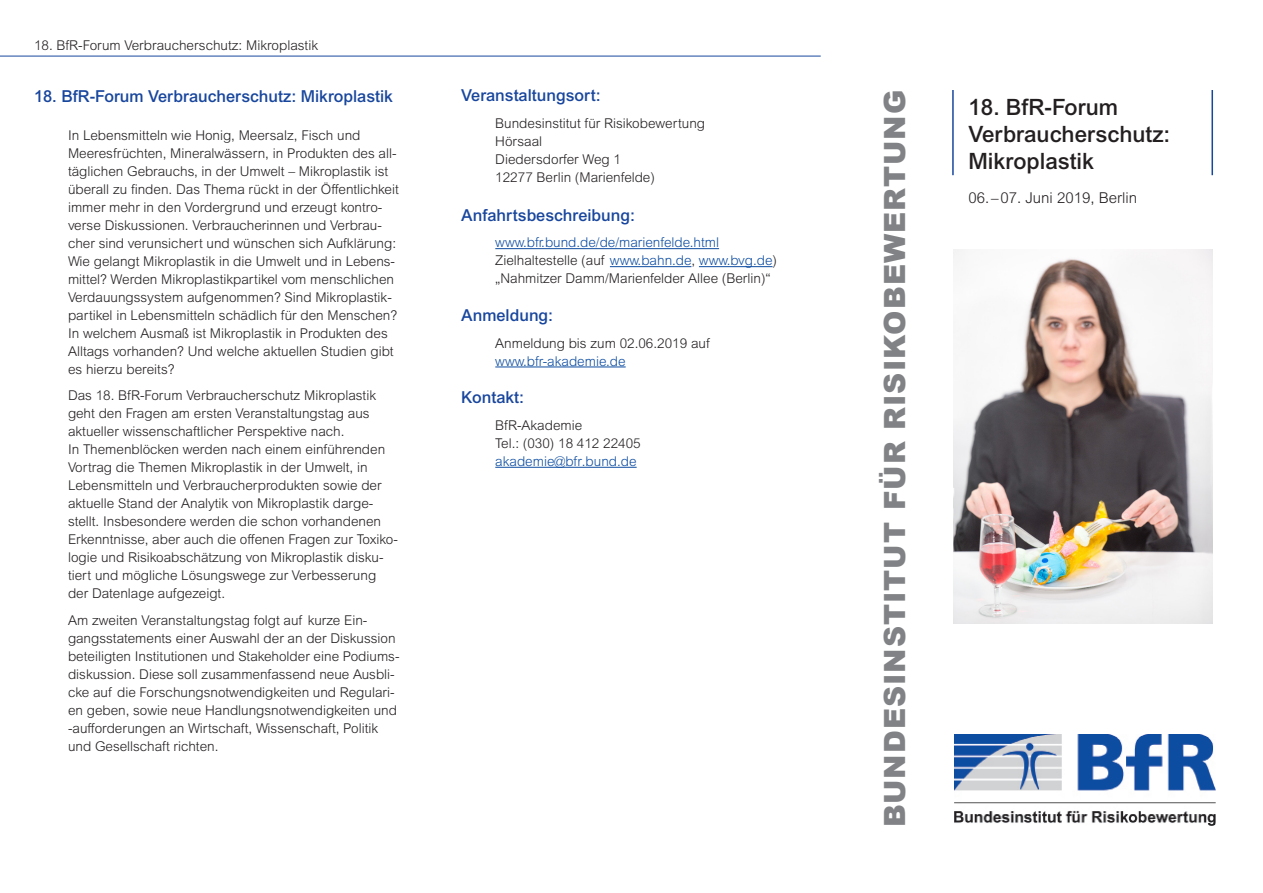
<style>
.page{position:relative;width:1263px;height:893px;background:#fff}
.page>*{position:absolute;margin:0;border:0;box-sizing:border-box;transform-origin:0 0}
.t1{font:900 29.25px "Arial";letter-spacing:.035em;color:#808285}
.Titel_Text{font:500 22.5px "Arial MT Pro";color:#231f20}
.Überschrift_Datum_Sa{font:500 16.5px "Arial MT Pro";color:#18469d}
.Fließtext{font:500 16.5px "Arial MT Pro";color:#18469d}
.Titel_Ort_Datum{font:300 15px "Arial MT Pro";color:#231f20}
.Fließtext-2{font:300 13.5px/18px "Arial MT Pro";color:#231f20}
.Fließtext-3{font:300 13.5px "Arial MT Pro";color:#0d4da1}
.Titel_Kopfbereich{font:300 13.5px "Arial MT Pro";color:#231f20}
.s1{color:#0d4da1}
</style>
<div class="page">
<img style="left:953px;top:249px;width:260px;height:375px">
<hr style="left:952px;top:90px;width:2px;height:85px;background:#18469d">
<hr style="left:1211px;top:90px;width:2px;height:85px;background:#18469d">
<img style="left:955px;top:735px;width:260px;height:91px">
<hr style="left:495px;top:248px;width:224px;height:1px;background:#0d4da1">
<hr style="left:610px;top:266px;width:81px;height:1px;background:#0d4da1">
<hr style="left:699px;top:266px;width:73px;height:1px;background:#0d4da1">
<hr style="left:495px;top:367px;width:131px;height:1px;background:#0d4da1">
<hr style="left:495px;top:467px;width:142px;height:1px;background:#0d4da1">
<hr style="left:0;top:56px;width:821px;height:1px;background:#18469d">
<p class="Titel_Kopfbereich" style="left:34px;top:36px;width:286px">18. BfR-Forum Verbraucherschutz: Mikroplastik</p>
<p class="Überschrift_Datum_Sa" style="left:34px;top:87px;width:360px">18. BfR-Forum Verbraucherschutz: Mikroplastik</p>
<p class="Fließtext-2" style="left:68px;top:126px;width:332px">In Lebensmitteln wie Honig, Meersalz, Fisch und Meeresfrüchten, Mineralwässern, in Produkten des all&shy;täglichen Gebrauchs, in der Umwelt – Mikroplastik ist überall zu finden. Das Thema rückt in der Öffentlichkeit immer mehr in den Vordergrund und erzeugt kontro&shy;verse Diskussionen. Verbraucherinnen und Verbrau&shy;cher sind verunsichert und wünschen sich Aufklärung:<br>Wie gelangt Mikroplastik in die Umwelt und in Lebens&shy;mittel? Werden Mikroplastikpartikel vom menschlichen Verdauungssystem aufgenommen? Sind Mikroplastik&shy;partikel in Lebensmitteln schädlich für den Menschen?<br>In welchem Ausmaß ist Mikroplastik in Produkten des Alltags vorhanden? Und welche aktuellen Studien gibt es hierzu bereits?</p>
<p class="Fließtext-2" style="left:68px;top:387px;width:331px">Das 18. BfR-Forum Verbraucherschutz Mikroplastik geht den Fragen am ersten Veranstaltungstag aus aktueller wissenschaftlicher Perspektive nach.<br>In Themenblöcken werden nach einem einführenden Vortrag die Themen Mikroplastik in der Umwelt, in Lebensmitteln und Verbraucherprodukten sowie der aktuelle Stand der Analytik von Mikroplastik darge&shy;stellt. Insbesondere werden die schon vorhandenen Erkenntnisse, aber auch die offenen Fragen zur Toxiko&shy;logie und Risikoabschätzung von Mikroplastik disku&shy;tiert und mögliche Lösungswege zur Verbesserung der Datenlage aufgezeigt.</p>
<p class="Fließtext-2" style="left:68px;top:611px;width:333px">Am zweiten Veranstaltungstag folgt auf kurze Ein&shy;gangsstatements einer Auswahl der an der Diskussion beteiligten Institutionen und Stakeholder eine Podiums&shy;diskussion. Diese soll zusammenfassend neue Ausbli&shy;cke auf die Forschungsnotwendigkeiten und Regulari&shy;en geben, sowie neue Handlungsnotwendigkeiten und -aufforderungen an Wirtschaft, Wissenschaft, Politik und Gesellschaft richten.</p>
<p class="Überschrift_Datum_Sa" style="left:461px;top:86px;width:141px">Veranstaltungsort:</p>
<p class="Fließtext-2" style="left:495px;top:114px;width:211px">Bundesinstitut für Risikobewertung</p>
<p class="Fließtext-2" style="left:495px;top:132px;width:48px">Hörsaal</p>
<p class="Fließtext-2" style="left:495px;top:150px;width:127px">Diedersdorfer Weg 1</p>
<p class="Fließtext-2" style="left:495px;top:168px;width:161px">12277 Berlin (Marienfelde)</p>
<p class="Fließtext" style="left:461px;top:205px;width:175px">Anfahrtsbeschreibung:</p>
<p class="Fließtext-3" style="left:495px;top:234px;width:225px">www.bfr.bund.de/de/marienfelde.html</p>
<p class="Fließtext-2" style="left:495px;top:252px;width:283px">Zielhaltestelle (auf <span class="s1">www.bahn.de</span>, <span class="s1">www.bvg.de</span>)</p>
<p class="Fließtext-2" style="left:495px;top:270px;width:277px">„Nahmitzer Damm/Marienfelder Allee (Berlin)“</p>
<p class="Überschrift_Datum_Sa" style="left:461px;top:306px;width:93px">Anmeldung:</p>
<p class="Fließtext-2" style="left:495px;top:334px;width:216px">Anmeldung bis zum 02.06.2019 auf</p>
<p class="Fließtext-3" style="left:495px;top:353px;width:132px">www.bfr-akademie.de</p>
<p class="Überschrift_Datum_Sa" style="left:461px;top:388px;width:64px">Kontakt:</p>
<p class="Fließtext-2" style="left:495px;top:416px;width:89px">BfR-Akademie</p>
<p class="Fließtext-2" style="left:495px;top:434px;width:147px">Tel.: (030) 18 412 22405</p>
<p class="Fließtext-3" style="left:495px;top:453px;width:143px">akademie@bfr.bund.de</p>
<p class="t1" style="left:873px;top:827px;width:738px;rotate:-90deg">BUNDESINSTITUT FÜR RISIKOBEWERTUNG</p>
<p class="Titel_Text" style="left:968px;top:94px;width:151px">18. BfR-Forum</p>
<p class="Titel_Text" style="left:968px;top:121px;width:203px">Verbraucherschutz:</p>
<p class="Titel_Text" style="left:968px;top:148px;width:127px">Mikroplastik</p>
<p class="Titel_Ort_Datum" style="left:968px;top:188px;width:170px">06.–07. Juni 2019, Berlin</p>
</div>
